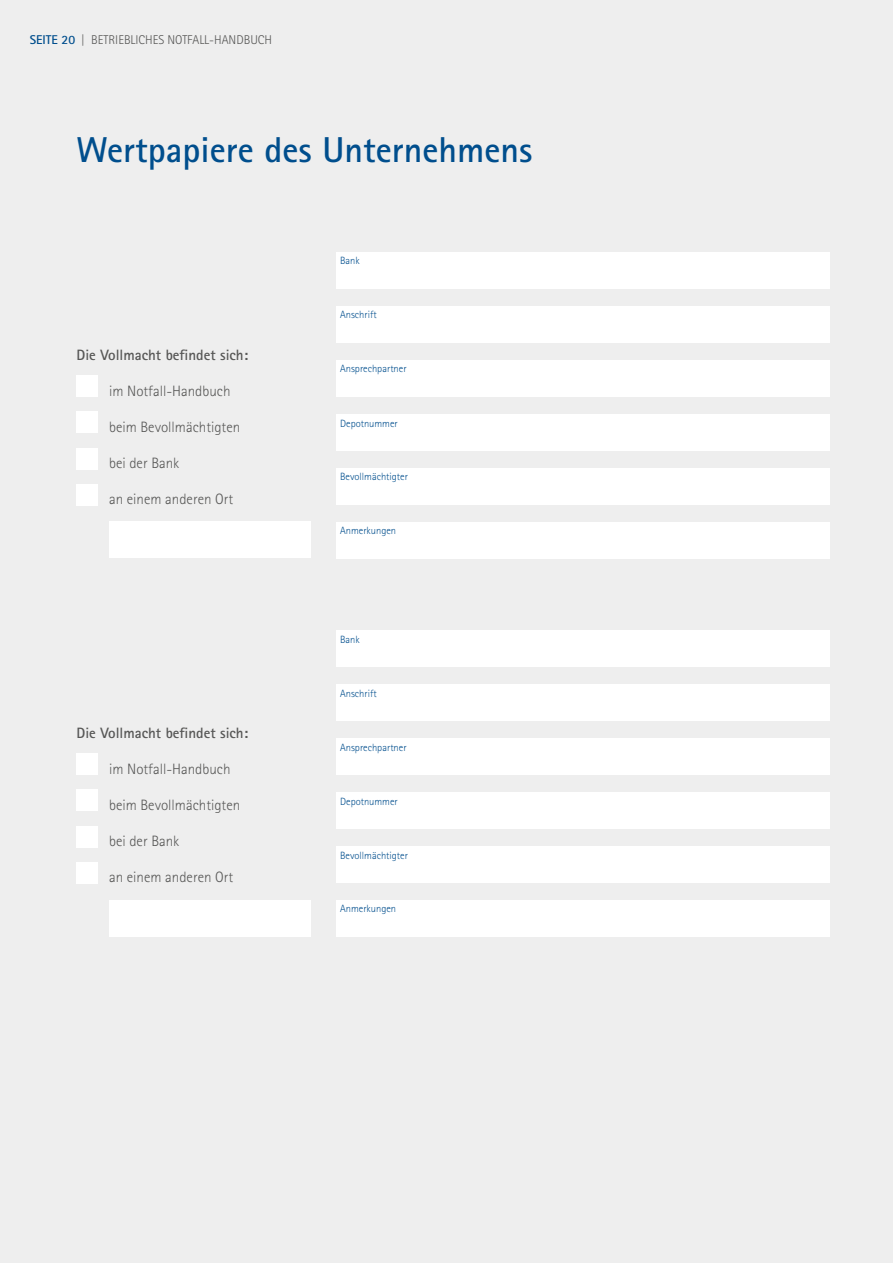
<style>
.page{position:relative;width:893px;height:1263px;background:#eee}
.page>*{position:absolute;margin:0;border:0;box-sizing:border-box;transform-origin:0 0}
.t1{font:700 36px "Rotis Sans Serif";color:#004e8d}
.t2{font:300 15px "Rotis Sans Serif";color:#575756}
.t3{font:700 15px "Rotis Sans Serif";color:#575756}
.t4{font:300 12.75px "Rotis Sans Serif";color:#575756}
.t5{font:300 10.5px "Rotis Sans Serif";color:#004e8d}
.s1{font-weight:700;color:#004e8d}
</style>
<div class="page">
<div style="left:336px;top:252px;width:493px;height:36px;background:#fff"></div>
<div style="left:336px;top:630px;width:493px;height:36px;background:#fff"></div>
<div style="left:336px;top:468px;width:493px;height:36px;background:#fff"></div>
<div style="left:336px;top:846px;width:493px;height:36px;background:#fff"></div>
<div style="left:336px;top:522px;width:493px;height:36px;background:#fff"></div>
<div style="left:336px;top:900px;width:493px;height:36px;background:#fff"></div>
<div style="left:336px;top:306px;width:493px;height:36px;background:#fff"></div>
<div style="left:336px;top:684px;width:493px;height:36px;background:#fff"></div>
<div style="left:336px;top:360px;width:493px;height:36px;background:#fff"></div>
<div style="left:336px;top:738px;width:493px;height:36px;background:#fff"></div>
<div style="left:336px;top:414px;width:493px;height:36px;background:#fff"></div>
<div style="left:336px;top:792px;width:493px;height:36px;background:#fff"></div>
<div style="left:77px;top:376px;width:21px;height:21px;background:#fff"></div>
<div style="left:77px;top:754px;width:21px;height:21px;background:#fff"></div>
<div style="left:109px;top:522px;width:201px;height:36px;background:#fff"></div>
<div style="left:109px;top:900px;width:201px;height:36px;background:#fff"></div>
<div style="left:77px;top:412px;width:21px;height:21px;background:#fff"></div>
<div style="left:77px;top:790px;width:21px;height:21px;background:#fff"></div>
<div style="left:77px;top:448px;width:21px;height:21px;background:#fff"></div>
<div style="left:77px;top:826px;width:21px;height:21px;background:#fff"></div>
<div style="left:77px;top:484px;width:21px;height:21px;background:#fff"></div>
<div style="left:77px;top:863px;width:21px;height:21px;background:#fff"></div>
<p class="t4" style="left:30px;top:32px;width:123px"><span class="s1">SEITE 20</span> | Betriebli ches</p>
<p class="t4" style="left:167px;top:32px;width:104px">Notfall-Han dbuch</p>
<h1 class="t1" style="left:77px;top:127px;width:457px">Wertpapiere des Unternehmens</h1>
<p class="t5" style="left:340px;top:255px;width:21px">Bank</p>
<h2 class="t3" style="left:77px;top:345px;width:173px">Die Vollmacht befindet sich:</h2>
<h2 class="t2" style="left:109px;top:382px;width:123px">im Notfall-Handbuch</h2>
<h2 class="t2" style="left:109px;top:418px;width:133px">beim Bevollmächtigten</h2>
<h2 class="t2" style="left:109px;top:454px;width:72px">bei der Bank</h2>
<h2 class="t2" style="left:109px;top:490px;width:126px">an einem anderen Ort</h2>
<h2 class="t3" style="left:77px;top:723px;width:173px">Die Vollmacht befindet sich:</h2>
<h2 class="t2" style="left:109px;top:760px;width:123px">im Notfall-Handbuch</h2>
<h2 class="t2" style="left:109px;top:796px;width:133px">beim Bevollmächtigten</h2>
<h2 class="t2" style="left:109px;top:832px;width:72px">bei der Bank</h2>
<h2 class="t2" style="left:109px;top:868px;width:126px">an einem anderen Ort</h2>
<p class="t5" style="left:340px;top:309px;width:38px">Anschrift</p>
<p class="t5" style="left:340px;top:363px;width:68px">Ansprechpartner</p>
<p class="t5" style="left:340px;top:417px;width:59px">Depotnummer</p>
<p class="t5" style="left:340px;top:471px;width:69px">Bevollmächtigter</p>
<p class="t5" style="left:340px;top:525px;width:57px">Anmerkungen</p>
<p class="t5" style="left:340px;top:633px;width:21px">Bank</p>
<p class="t5" style="left:340px;top:687px;width:38px">Anschrift</p>
<p class="t5" style="left:340px;top:741px;width:68px">Ansprechpartner</p>
<p class="t5" style="left:340px;top:795px;width:59px">Depotnummer</p>
<p class="t5" style="left:340px;top:849px;width:69px">Bevollmächtigter</p>
<p class="t5" style="left:340px;top:903px;width:57px">Anmerkungen</p>
</div>
